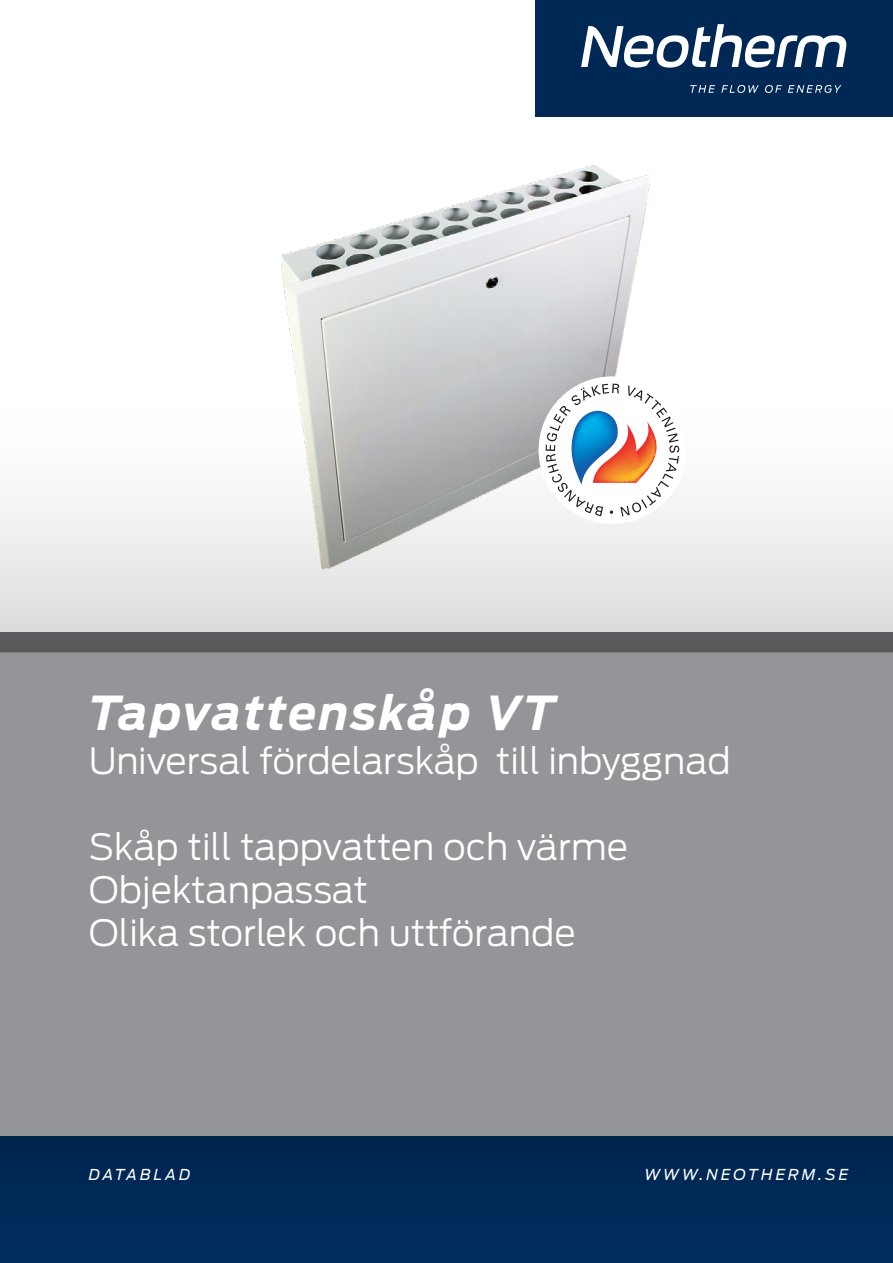
<style>
.page{position:relative;width:893px;height:1263px;background:#fff}
.page>*{position:absolute;margin:0;border:0;box-sizing:border-box;transform-origin:0 0}
.t1{font:italic 700 46.5px "Antenna";letter-spacing:.04em;color:#fff}
.t2{font:300 36px "Antenna";color:#fff}
.t3{font:italic 15px "Antenna";letter-spacing:.2em;color:#fff}
</style>
<div class="page">
<div style="left:0;top:653px;width:893px;height:610px;background:#939598"></div>
<div style="left:536px;top:0;width:357px;height:116px;background:#002855"></div>
<svg style="left:690px;top:85px;width:152px;height:8px"></svg>
<svg style="left:581px;top:24px;width:266px;height:44px"></svg>
<div style="left:0;top:1137px;width:893px;height:126px;background:#002957"></div>
<img style="left:281px;top:165px;width:370px;height:240px">
<svg style="left:0;top:405px;width:893px;height:248px"></svg>
<div style="left:539px;top:376px;width:147px;height:148px;background:#fff;border-radius:50%"></div>
<svg style="left:546px;top:384px;width:133px;height:132px"></svg>
<p class="t1" style="left:89px;top:686px;width:468px">Tapvattenskåp VT</p>
<p class="t2" style="left:89px;top:739px;width:643px">Universal fördelarskåp till inbyggnad</p>
<p class="t2" style="left:89px;top:825px;width:541px">Skåp till tappvatten och värme</p>
<p class="t2" style="left:89px;top:869px;width:281px">Objektanpassat</p>
<p class="t2" style="left:89px;top:912px;width:489px">Olika storlek och uttförande</p>
<p class="t3" style="left:89px;top:1166px;width:103px">DATABLAD</p>
<p class="t3" style="left:644px;top:1166px;width:205px">WWW.NEOTHERM.SE</p>
</div>
